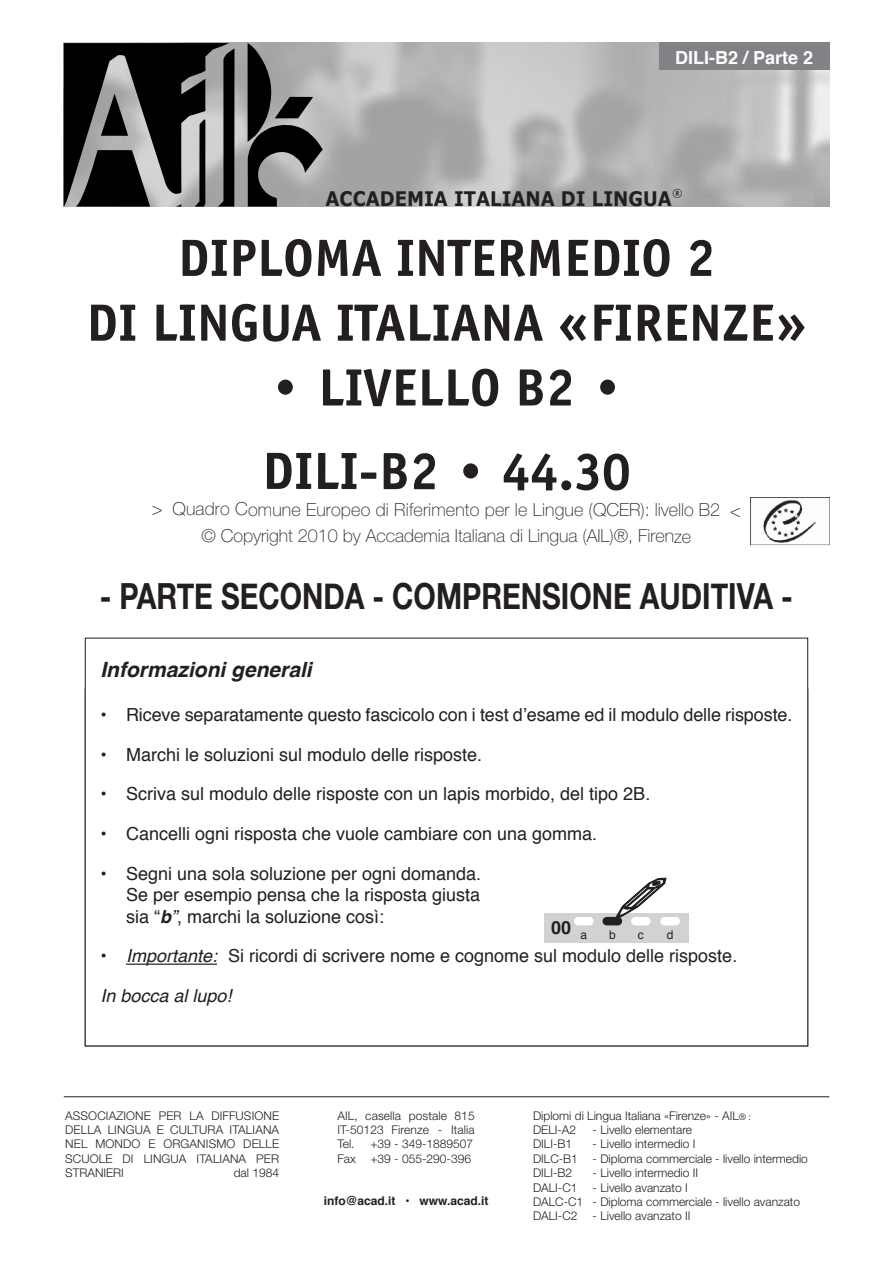
<style>
.page{position:relative;width:893px;height:1263px;background:#fff}
.page>*{position:absolute;margin:0;border:0;box-sizing:border-box;transform-origin:0 0}
.t1{font:700 54px/64.8px "Officina Sans";letter-spacing:.015em;color:#231f20;text-align:center}
.t2{font:700 36px "Helvetica Neue";color:#231f20;scale:.8 1}
.t3{font:italic 700 21px "Helvetica";color:#231f20}
.t4{font:700 20.1px "Verdana";color:#231f20;scale:.9 1}
.t5{font:18px/21.6px "Helvetica";color:#231f20;text-align:justify}
.t6{font:100 18px/26.1px "Helvetica Neue LT Std";color:#231f20;text-align:center}
.t7{font:700 18px "Helvetica";color:#fff}
.t8{font:700 18px "Helvetica";color:#231f20}
.t9{font:300 12px/14.4px "Helvetica Neue LT Std";color:#231f20}
.t10{font:700 12px "Helvetica";color:#231f20}
.t11{font:12px "Helvetica";color:#231f20}
.s1{font-family:"Officina Sans";font-size:22.5px}
.s2{font-weight:700;font-style:italic}
.s3{font-style:italic}
.s4{font-size:9px}
</style>
<div class="page">
<img style="left:234px;top:43px;width:595px;height:163px">
<svg style="left:248px;top:43px;width:75px;height:163px"></svg>
<svg style="left:64px;top:43px;width:170px;height:163px"></svg>
<div style="left:659px;top:43px;width:170px;height:27px;background:#808285"></div>
<hr style="left:126px;top:963px;width:91px;height:2px;background:#231f20">
<div style="left:544px;top:913px;width:145px;height:29px;background:#d1d2d4"></div>
<div style="left:574px;top:917px;width:20px;height:8px;background:#fff;border-radius:4px"></div>
<div style="left:603px;top:917px;width:19px;height:8px;background:#231f20;border-radius:4px"></div>
<div style="left:631px;top:917px;width:20px;height:8px;background:#fff;border-radius:4px"></div>
<div style="left:660px;top:917px;width:20px;height:8px;background:#fff;border-radius:4px"></div>
<hr style="left:64px;top:1096px;width:765px;height:1px;background:#231f20">
<img style="left:751px;top:497px;width:78px;height:49px">
<svg style="left:608px;top:916px;width:55px;height:4px"></svg>
<h3 class="t7" style="left:675px;top:50px;width:140px">DILI-B2 / Parte 2</h3>
<h3 class="t4" style="left:326px;top:186px;width:399px">ACCADEMIA ITALIANA DI LINGUA<span class="s1">®</span></h3>
<h1 class="t1" style="left:87px;top:225px;width:721px">DIPLOMA INTERMEDIO 2<br>DI LINGUA ITALIANA «FIRENZE»</h1>
<h1 class="t1" style="left:267px;top:354px;width:360px">• LIVELLO B2 •</h1>
<h1 class="t1" style="left:262px;top:438px;width:369px">DILI-B2 • 44.30</h1>
<h3 class="t6" style="left:152px;top:498px;width:591px">&gt; Quadro Comune Europeo di Riferimento per le Lingue (QCER): livello B2 &lt; © Copyright 2010 by Accademia Italiana di Lingua (AIL)®, Firenze</h3>
<h2 class="t2" style="left:100px;top:574px;width:868px">- PARTE SECONDA - COMPRENSIONE AUDITIVA -</h2>
<h3 class="t3" style="left:100px;top:660px;width:213px">Informazioni generali</h3>
<h3 class="t5" style="left:100px;top:705px;width:693px">• Riceve separatamente questo fascicolo con i test d’esame ed il modulo delle risposte.</h3>
<h3 class="t5" style="left:100px;top:745px;width:383px">• Marchi le soluzioni sul modulo delle risposte.</h3>
<h3 class="t5" style="left:100px;top:785px;width:551px">• Scriva sul modulo delle risposte con un lapis morbido, del tipo 2B.</h3>
<h3 class="t5" style="left:100px;top:824px;width:498px">• Cancelli ogni risposta che vuole cambiare con una gomma.</h3>
<h3 class="t5" style="left:126px;top:864px;width:357px;text-indent:-26px">• Segni una sola soluzione per ogni domanda.<br>Se per esempio pensa che la risposta giusta sia “<span class="s2">b</span><span class="s3">”</span>, marchi la soluzione così:</h3>
<h3 class="t5" style="left:100px;top:938px;width:638px;line-height:39.6px">• <span class="s3">Importante:</span> Si ricordi di scrivere nome e cognome sul modulo delle risposte.<br><span class="s3">In bocca al lupo!</span></h3>
<h3 class="t8" style="left:551px;top:920px;width:37px">00 <sub>a</sub></h3>
<p class="t11" style="left:609px;top:929px;width:8px">b</p>
<p class="t11" style="left:638px;top:929px;width:7px">c</p>
<p class="t11" style="left:667px;top:929px;width:8px">d</p>
<p class="t9" style="left:65px;top:1109px;width:215px;text-align:justify">ASSOCIAZIONE PER LA DIFFUSIONE DELLA LINGUA E CULTURA ITALIANA NEL MONDO E ORGANISMO DELLE SCUOLE DI LINGUA ITALIANA PER STRANIERI</p>
<p class="t9" style="left:234px;top:1167px;width:47px">dal 1984</p>
<p class="t9" style="left:337px;top:1109px;width:139px;text-align:justify">AIL, casella postale 815<br>IT-50123 Firenze - Italia Tel.</p>
<p class="t9" style="left:337px;top:1138px;width:137px;text-align:right">+39 - 349-1889507<br>Fax +39 - 055-290-396</p>
<p class="t10" style="left:324px;top:1196px;width:166px">info@acad.it • www.acad.it</p>
<p class="t9" style="left:533px;top:1109px;width:220px">Diplomi di Lingua Italiana «Firenze» - AIL<span class="s4">® :<br></span>DELI-A2</p>
<p class="t9" style="left:593px;top:1124px;width:101px">- Livello elementare</p>
<p class="t9" style="left:533px;top:1138px;width:276px;text-indent:60px">- Livello intermedio I<br>DILC-B1 - Diploma commerciale - livello intermedio<br>DILI-B2</p>
<p class="t9" style="left:533px;top:1138px;width:41px">DILI-B1</p>
<p class="t9" style="left:593px;top:1167px;width:107px">- Livello intermedio II</p>
<p class="t9" style="left:533px;top:1181px;width:46px">DALI-C1</p>
<p class="t9" style="left:533px;top:1181px;width:269px;text-indent:60px">- Livello avanzato I<br>DALC-C1 - Diploma commerciale - livello avanzato<br>DALI-C2</p>
<p class="t9" style="left:593px;top:1210px;width:99px">- Livello avanzato II</p>
</div>
